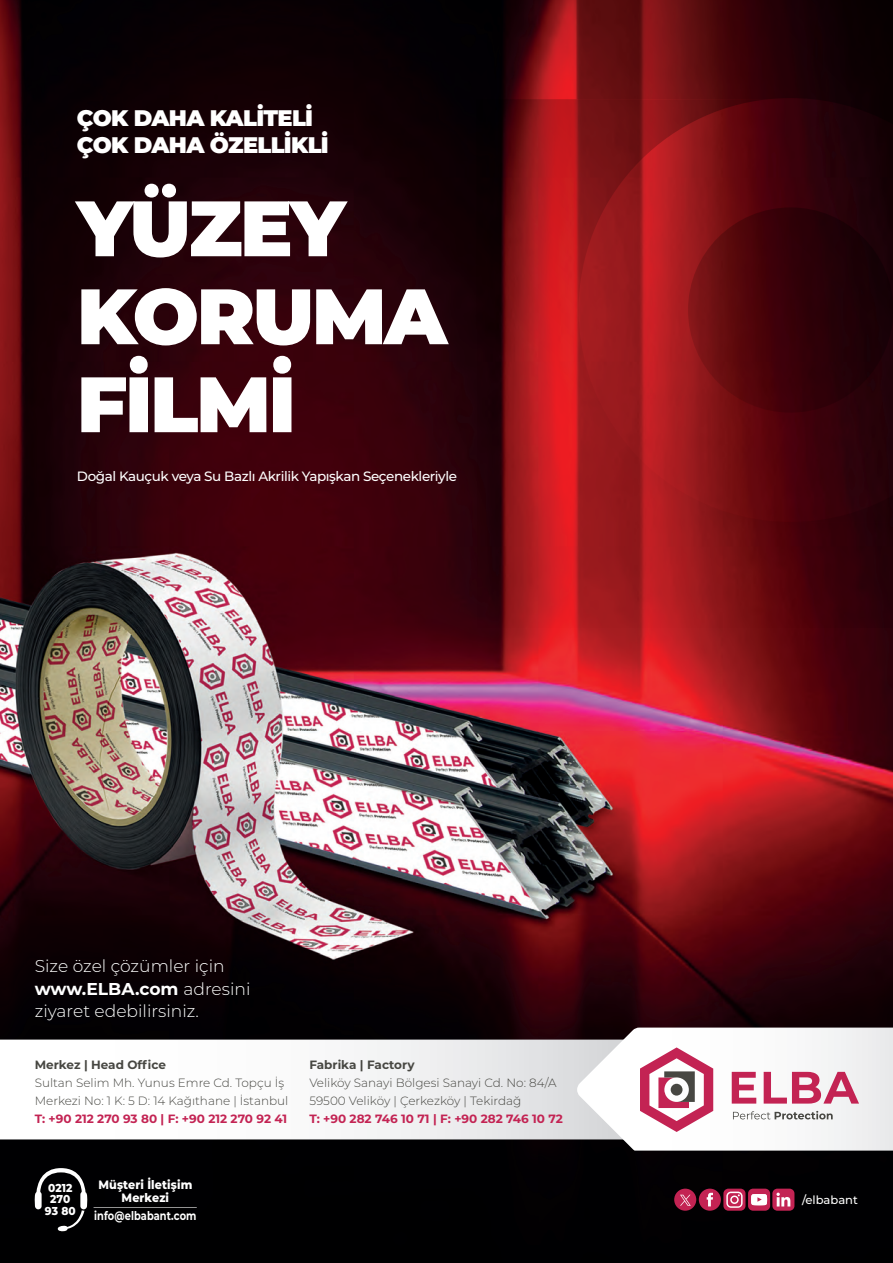
<style>
.page{position:relative;width:893px;height:1263px;background:#fff}
.page>*{position:absolute;margin:0;border:0;box-sizing:border-box;transform-origin:0 0}
.t1{font:900 78.3px/87.9px "Montserrat";letter-spacing:-.03em;color:#fff}
.t2{font:900 22.5px/27px "Montserrat";letter-spacing:-.03em;color:#fff}
.t3{font:300 17.1px/22.2px "Montserrat";color:#fff}
.t4{font:500 13.5px "Montserrat";letter-spacing:-.03em;color:#fff}
.t5{font:800 12.15px/12.9px "Montserrat";letter-spacing:.01em;color:#fff;text-align:center;scale:.92 1}
.t6{font:700 12.15px "Montserrat";letter-spacing:.01em;color:#fff;scale:.81 1}
.t7{font:300 12px/18px "Montserrat";color:#474742}
.t8{font:700 12px "Montserrat";color:#c32353}
.t9{font:700 12px "Montserrat";color:#474742}
.t10{font:500 11.55px "Montserrat";color:#fff}
.t11{font:800 11.4px/11.4px "Montserrat";letter-spacing:.01em;color:#fff;text-align:center;scale:.92 1}
.s1{font-weight:700}
</style>
<div class="page">
<img style="left:0;top:0;width:892px;height:1262px">
<svg style="left:476px;top:99px;width:416px;height:529px;background:#811116"></svg>
<svg style="left:576px;top:0;width:316px;height:522px;background:#670e12"></svg>
<svg style="left:687px;top:207px;width:205px;height:205px;background:#3d0309"></svg>
<svg style="left:0;top:1039px;width:577px;height:100px"></svg>
<div style="left:698px;top:1188px;width:22px;height:22px;background:#c32353;border-radius:50%"></div>
<svg style="left:706px;top:1192px;width:6px;height:14px"></svg>
<div style="left:674px;top:1188px;width:22px;height:22px;background:#c32353;border-radius:50%"></div>
<svg style="left:680px;top:1194px;width:10px;height:11px"></svg>
<svg style="left:723px;top:1188px;width:71px;height:22px"></svg>
<svg style="left:577px;top:1027px;width:315px;height:123px"></svg>
<svg style="left:93px;top:1206px;width:104px;height:1px"></svg>
<svg style="left:35px;top:1167px;width:52px;height:63px;background:#2d2d2e"></svg>
<h2 class="t2" style="left:77px;top:103px;width:251px">ÇOK DAHA KALITELI<br>ÇOK DAHA ÖZELLİKLİ</h2>
<h1 class="t1" style="left:77px;top:179px;width:372px">YÜZEY<br>KORUMA<br>FILMI</h1>
<p class="t4" style="left:77px;top:467px;width:381px">Doğal Kauçuk veya Su Bazlı Akrilik Yapışkan Seçenekleriyle</p>
<h3 class="t3" style="left:35px;top:954px;width:217px">Size özel çözümler için <span class="s1">www.ELBA.com</span> adresini ziyaret edebilirsiniz.</h3>
<p class="t9" style="left:35px;top:1055px;width:133px">Merkez | Head Office</p>
<p class="t7" style="left:35px;top:1072px;width:255px">Sultan Selim Mh. Yunus Emre Cd. Topçu İş<br>Merkezi No: 1 K: 5 D: 14 Kağıthane | İstanbul</p>
<p class="t8" style="left:35px;top:1109px;width:254px">T: +90 212 270 93 80 | F: +90 212 270 92 41</p>
<p class="t11" style="left:45px;top:1180px;width:35px">0212<br>270<br>93 80</p>
<p class="t5" style="left:98px;top:1177px;width:103px">Müşteri İletişim<br>Merkezi</p>
<p class="t6" style="left:94px;top:1206px;width:128px">info@elbabant.com</p>
<p class="t9" style="left:309px;top:1055px;width:107px">Fabrika | Factory</p>
<p class="t7" style="left:309px;top:1072px;width:249px">Veliköy Sanayi Bölgesi Sanayi Cd. No: 84/A<br>59500 Veliköy | Çerkezköy | Tekirdağ</p>
<p class="t8" style="left:309px;top:1109px;width:255px">T: +90 282 746 10 71 | F: +90 282 746 10 72</p>
<p class="t10" style="left:801px;top:1191px;width:57px">/elbabant</p>
</div>
